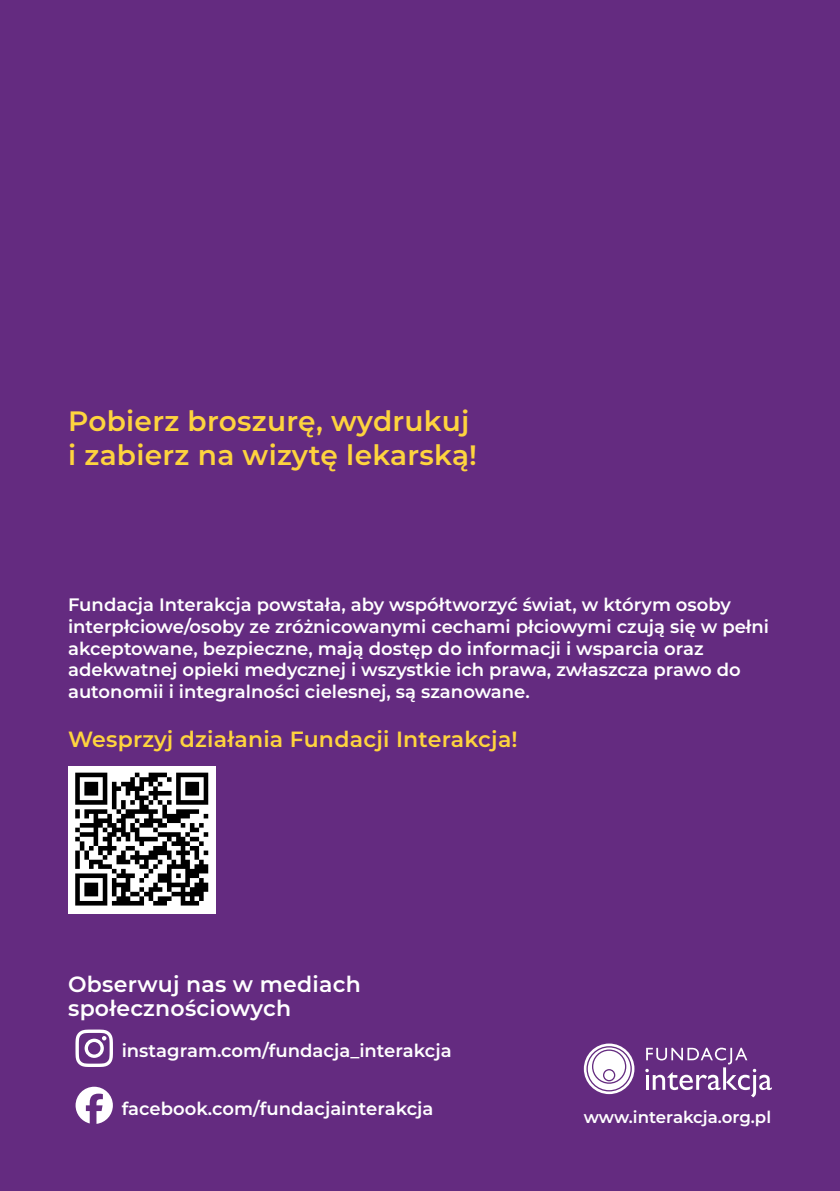
<style>
.page{position:relative;width:840px;height:1191px;background:#fff}
.page>*{position:absolute;margin:0;border:0;box-sizing:border-box;transform-origin:0 0}
.t1{font:600 28px/33.6px "Montserrat";letter-spacing:.01em;color:#fed43e}
.t2{font:600 22px/24px "Montserrat";letter-spacing:.01em;color:#fff}
.t3{font:600 22px "Montserrat";letter-spacing:.01em;color:#fed43e}
.t4{font:600 18px/21.6px "Montserrat";color:#fff}
.t5{font:600 16.6px "Montserrat";color:#fff}
</style>
<div class="page">
<div style="left:0;top:0;width:839px;height:1191px;background:#642b80"></div>
<svg style="left:75px;top:1086px;width:38px;height:37px"></svg>
<svg style="left:75px;top:1029px;width:38px;height:38px"></svg>
<div style="left:68px;top:766px;width:147px;height:147px;background:#fff"></div>
<svg style="left:75px;top:772px;width:134px;height:134px"></svg>
<svg style="left:645px;top:1047px;width:126px;height:50px"></svg>
<svg style="left:583px;top:1043px;width:51px;height:51px"></svg>
<h1 class="t1" style="left:68px;top:406px;width:410px">Pobierz broszurę, wydrukuj i zabierz na wizytę lekarską!</h1>
<p class="t4" style="left:68px;top:595px;width:702px">Fundacja Interakcja powstała, aby współtworzyć świat, w którym osoby interpłciowe/osoby ze zróżnicowanymi cechami płciowymi czują się w pełni akceptowane, bezpieczne, mają dostęp do informacji i wsparcia oraz adekwatnej opieki medycznej i wszystkie ich prawa, zwłaszcza prawo do autonomii i integralności cielesnej, są szanowane.</p>
<p class="t3" style="left:68px;top:728px;width:451px">Wesprzyj działania Fundacji Interakcja!</p>
<p class="t2" style="left:68px;top:973px;width:294px">Obserwuj nas w mediach społecznościowych</p>
<p class="t4" style="left:122px;top:1040px;width:331px">instagram.com/fundacja_interakcja</p>
<p class="t4" style="left:122px;top:1098px;width:313px">facebook.com/fundacjainterakcja</p>
<p class="t5" style="left:583px;top:1109px;width:189px">www.interakcja.org.pl</p>
</div>
